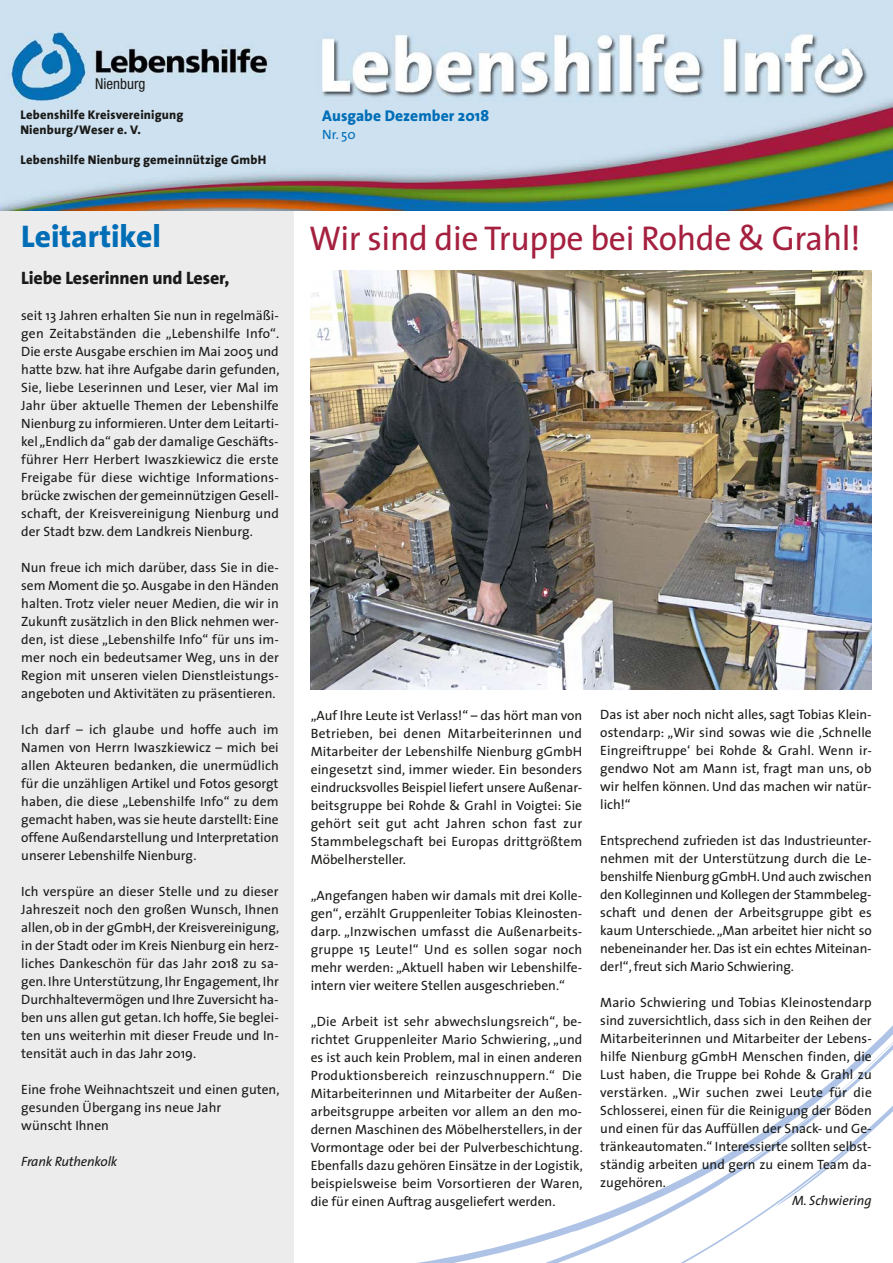
<style>
.page{position:relative;width:893px;height:1263px;background:#fff}
.page>*{position:absolute;margin:0;border:0;box-sizing:border-box;transform-origin:0 0}
.t1{font:34.5px "The Sans";letter-spacing:-.01em;color:#a5203f}
.t2{font:800 31.5px "The Sans";letter-spacing:-.005em;color:#006eb7}
.t3{font:800 18px "The Sans";letter-spacing:-.01em;color:#1a1a18}
.t4{font:800 15.6px "The Sans";letter-spacing:.005em;color:#006eb7}
.t5{font:condensed 15px "Helvetica Neue LT";color:#1a1a18}
.t6{font:13.5px/18px "The Sans";color:#1a1a18;text-align:justify}
.t7{font:italic 13.5px "The Sans";letter-spacing:-.015em;color:#1a1a18}
.t8{font:13.5px "The Sans";color:#006eb7}
.t9{font:800 12.6px/15px "The Sans";letter-spacing:.01em;color:#1a1a18}
</style>
<div class="page">
<svg style="left:417px;top:1025px;width:476px;height:238px"></svg>
<svg style="left:545px;top:1042px;width:348px;height:221px"></svg>
<svg style="left:680px;top:1105px;width:213px;height:158px"></svg>
<div style="left:0;top:210px;width:293px;height:1053px;background:#ececed"></div>
<img style="left:0;top:0;width:893px;height:211px">
<img style="left:311px;top:271px;width:561px;height:419px">
<p class="t5" style="left:95px;top:75px;width:52px">Nienburg</p>
<p class="t9" style="left:20px;top:106px;width:164px">Lebenshilfe Kreisvereinigung<br>Nienburg/Weser e. V.</p>
<p class="t9" style="left:20px;top:151px;width:247px">Lebenshilfe Nienburg gemeinnützige GmbH</p>
<p class="t4" style="left:322px;top:102px;width:168px">Ausgabe Dezember 2018</p>
<p class="t8" style="left:322px;top:123px;width:35px">Nr. 50</p>
<h2 class="t2" style="left:21px;top:210px;width:141px">Leitartikel</h2>
<h1 class="t1" style="left:309px;top:209px;width:553px">Wir sind die Truppe bei Rohde &amp; Grahl!</h1>
<h3 class="t3" style="left:21px;top:263px;width:210px">Liebe Leserinnen und Leser,</h3>
<p class="t6" style="left:21px;top:306px;width:260px">seit 13 Jahren erhalten Sie nun in regelmäßi&shy;gen Zeitabständen die „Lebenshilfe Info“.<br>Die erste Ausgabe erschien im Mai 2005 und hatte bzw. hat ihre Aufgabe darin gefunden, Sie, liebe Leserinnen und Leser, vier Mal im Jahr über aktuelle Themen der Lebenshilfe Nienburg zu informieren. Unter dem Leitarti&shy;kel „Endlich da“ gab der damalige Geschäfts&shy;führer Herr Herbert Iwaszkiewicz die erste Freigabe für diese wichtige Informations&shy;brücke zwischen der gemeinnützigen Gesell&shy;schaft, der Kreisvereinigung Nienburg und der Stadt bzw. dem Landkreis Nienburg.</p>
<p class="t6" style="left:21px;top:558px;width:259px">Nun freue ich mich darüber, dass Sie in die&shy;sem Moment die 50. Ausgabe in den Händen halten. Trotz vieler neuer Medien, die wir in Zukunft zusätzlich in den Blick nehmen wer&shy;den, ist diese „Lebenshilfe Info“ für uns im&shy;mer noch ein bedeutsamer Weg, uns in der Region mit unseren vielen Dienstleistungs&shy;angeboten und Aktivitäten zu präsentieren.</p>
<p class="t6" style="left:21px;top:720px;width:259px">Ich darf – ich glaube und hoffe auch im Namen von Herrn Iwaszkiewicz – mich bei allen Akteuren bedanken, die unermüdlich für die unzähligen Artikel und Fotos gesorgt haben, die diese „Lebenshilfe Info“ zu dem gemacht haben, was sie heute darstellt: Eine offene Außendarstellung und Interpretation unserer Lebenshilfe Nienburg.</p>
<p class="t6" style="left:21px;top:882px;width:260px">Ich verspüre an dieser Stelle und zu dieser Jahreszeit noch den großen Wunsch, Ihnen allen, ob in der gGmbH, der Kreisvereinigung, in der Stadt oder im Kreis Nienburg ein herz&shy;liches Dankeschön für das Jahr 2018 zu sa&shy;gen. Ihre Unterstützung, Ihr Engagement, Ihr Durchhaltevermögen und Ihre Zuversicht ha&shy;ben uns allen gut getan. Ich hoffe, Sie beglei&shy;ten uns weiterhin mit dieser Freude und In&shy;tensität auch in das Jahr 2019.</p>
<p class="t6" style="left:21px;top:1080px;width:260px;text-align:left">Eine frohe Weihnachtszeit und einen guten, gesunden Übergang ins neue Jahr<br>wünscht Ihnen</p>
<p class="t7" style="left:21px;top:1150px;width:98px">Frank Ruthenkolk</p>
<p class="t6" style="left:311px;top:706px;width:273px">„Auf Ihre Leute ist Verlass!“ – das hört man von Betrieben, bei denen Mitarbeiterinnen und Mitarbeiter der Lebenshilfe Nienburg gGmbH eingesetzt sind, immer wieder. Ein besonders eindrucksvolles Beispiel liefert unsere Außenar&shy;beitsgruppe bei Rohde &amp; Grahl in Voigtei: Sie gehört seit gut acht Jahren schon fast zur Stammbelegschaft bei Europas drittgrößtem Möbelhersteller.</p>
<p class="t6" style="left:311px;top:886px;width:273px">„Angefangen haben wir damals mit drei Kolle&shy;gen“, erzählt Gruppenleiter Tobias Kleinosten&shy;darp. „Inzwischen umfasst die Außenarbeits&shy;gruppe 15 Leute!“ Und es sollen sogar noch mehr werden: „Aktuell haben wir Lebenshilfe&shy;intern vier weitere Stellen ausgeschrieben.“</p>
<p class="t6" style="left:311px;top:1011px;width:274px">„Die Arbeit ist sehr abwechslungsreich“, be&shy;richtet Gruppenleiter Mario Schwiering, „und es ist auch kein Problem, mal in einen anderen Produktionsbereich reinzuschnuppern.“ Die Mitarbeiterinnen und Mitarbeiter der Außen&shy;arbeitsgruppe arbeiten vor allem an den mo&shy;dernen Maschinen des Möbelherstellers, in der Vormontage oder bei der Pulverbeschichtung.<br>Ebenfalls dazu gehören Einsätze in der Logistik, beispielsweise beim Vorsortieren der Waren, die für einen Auftrag ausgeliefert werden.</p>
<p class="t6" style="left:600px;top:705px;width:273px">Das ist aber noch nicht alles, sagt Tobias Klein&shy;ostendarp: „Wir sind sowas wie die ,Schnelle Eingreiftruppe‘ bei Rohde &amp; Grahl. Wenn ir&shy;gendwo Not am Mann ist, fragt man uns, ob wir helfen können. Und das machen wir natür&shy;lich!“</p>
<p class="t6" style="left:600px;top:831px;width:273px">Entsprechend zufrieden ist das Industrieunter&shy;nehmen mit der Unterstützung durch die Le&shy;benshilfe Nienburg gGmbH. Und auch zwischen den Kolleginnen und Kollegen der Stammbeleg&shy;schaft und denen der Arbeitsgruppe gibt es kaum Unterschiede. „Man arbeitet hier nicht so nebeneinander her. Das ist ein echtes Miteinan&shy;der!“, freut sich Mario Schwiering.</p>
<p class="t6" style="left:600px;top:993px;width:273px">Mario Schwiering und Tobias Kleinostendarp sind zuversichtlich, dass sich in den Reihen der Mitarbeiterinnen und Mitarbeiter der Lebens&shy;hilfe Nienburg gGmbH Menschen finden, die Lust haben, die Truppe bei Rohde &amp; Grahl zu verstärken. „Wir suchen zwei Leute für die Schlosserei, einen für die Reinigung der Böden und einen für das Auffüllen der Snack- und Ge&shy;tränkeautomaten.“ Interessierte sollten selbst&shy;ständig arbeiten und gern zu einem Team da&shy;zugehören.</p>
<p class="t7" style="left:792px;top:1190px;width:81px">M. Schwiering</p>
</div>
